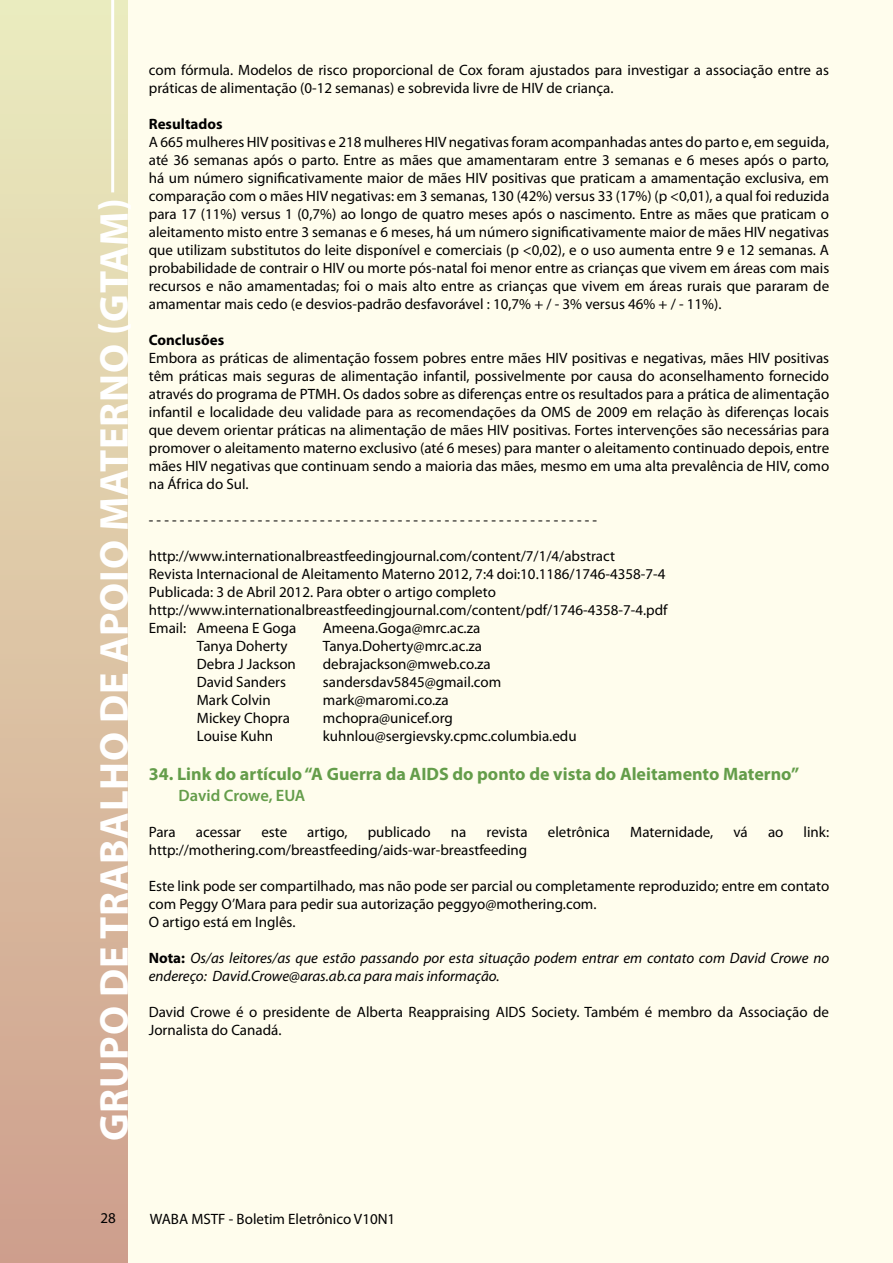
<style>
.page{position:relative;width:893px;height:1263px;background:#fffded}
.page>*{position:absolute;margin:0;border:0;box-sizing:border-box;transform-origin:0 0}
.t1{font:700 40.5px "Myriad Pro";letter-spacing:.02em;color:#fff}
.t2{font:700 18px "Myriad Pro";color:#649d4a}
.t3{font:600 16.5px "Myriad Pro";letter-spacing:-.005em;color:#649d4a}
.t4{font:15px/18px "Myriad Pro";color:#000}
.t5{font:italic 15px/18px "Myriad Pro";color:#000}
.t6{font:700 15px "Myriad Pro";color:#000}
.s1{font-weight:700;font-style:normal}
</style>
<div class="page">
<div style="left:0;top:0;width:128px;height:1263px;background:linear-gradient(to bottom,#ebecbf,#cf9e8c)"></div>
<hr style="left:111px;top:0;width:3px;height:192px;background:#fff">
<h1 class="t1" style="left:88px;top:1141px;width:945px;rotate:-90deg">Grupo de Trabalho de Apoio Materno (GTAM)</h1>
<p class="t4" style="left:149px;top:61px;width:682px">com fórmula. Modelos de risco proporcional de Cox foram ajustados para investigar a associação entre as práticas de alimentação (0-12 semanas) e sobrevida livre de HIV de criança.</p>
<p class="t6" style="left:149px;top:114px;width:75px">Resultados</p>
<p class="t4" style="left:149px;top:133px;width:682px;text-align:justify">A 665 mulheres HIV positivas e 218 mulheres HIV negativas foram acompanhadas antes do parto e, em seguida, até 36 semanas após o parto. Entre as mães que amamentaram entre 3 semanas e 6 meses após o parto, há um número significativamente maior de mães HIV positivas que praticam a amamentação exclusiva, em comparação com o mães HIV negativas: em 3 semanas, 130 (42%) versus 33 (17%) (p &lt;0,01), a qual foi reduzida para 17 (11%) versus 1 (0,7%) ao longo de quatro meses após o nascimento. Entre as mães que praticam o aleitamento misto entre 3 semanas e 6 meses, há um número significativamente maior de mães HIV negativas que utilizam substitutos do leite disponível e comerciais (p &lt;0,02), e o uso aumenta entre 9 e 12 semanas. A probabilidade de contrair o HIV ou morte pós-natal foi menor entre as crianças que vivem em áreas com mais recursos e não amamentadas; foi o mais alto entre as crianças que vivem em áreas rurais que pararam de amamentar mais cedo (e desvios-padrão desfavorável : 10,7% + / - 3% versus 46% + / - 11%).</p>
<p class="t6" style="left:149px;top:330px;width:77px">Conclusões</p>
<p class="t4" style="left:149px;top:349px;width:682px;text-align:justify">Embora as práticas de alimentação fossem pobres entre mães HIV positivas e negativas, mães HIV positivas têm práticas mais seguras de alimentação infantil, possivelmente por causa do aconselhamento fornecido através do programa de PTMH. Os dados sobre as diferenças entre os resultados para a prática de alimentação infantil e localidade deu validade para as recomendações da OMS de 2009 em relação às diferenças locais que devem orientar práticas na alimentação de mães HIV positivas. Fortes intervenções são necessárias para promover o aleitamento materno exclusivo (até 6 meses) para manter o aleitamento continuado depois, entre mães HIV negativas que continuam sendo a maioria das mães, mesmo em uma alta prevalência de HIV, como na África do Sul.</p>
<p class="t4" style="left:149px;top:511px;width:450px">- - - - - - - - - - - - - - - - - - - - - - - - - - - - - - - - - - - - - - - - - - - - - - - - - - - - - - - - - -</p>
<p class="t4" style="left:149px;top:547px;width:520px">http://www.internationalbreastfeedingjournal.com/content/7/1/4/abstract<br>Revista Internacional de Aleitamento Materno 2012, 7:4 doi:10.1186/1746-4358-7-4<br>Publicada: 3 de Abril 2012. Para obter o artigo completo http://www.internationalbreastfeedingjournal.com/content/pdf/1746-4358-7-4.pdf Email: Ameena E Goga</p>
<p class="t4" style="left:323px;top:619px;width:159px">Ameena.Goga@mrc.ac.za</p>
<p class="t4" style="left:197px;top:637px;width:92px">Tanya Doherty</p>
<p class="t4" style="left:323px;top:637px;width:161px">Tanya.Doherty@mrc.ac.za</p>
<p class="t4" style="left:197px;top:655px;width:101px">Debra J Jackson</p>
<p class="t4" style="left:323px;top:655px;width:170px">debrajackson@mweb.co.za</p>
<p class="t4" style="left:197px;top:673px;width:91px">David Sanders</p>
<p class="t4" style="left:323px;top:673px;width:180px">sandersdav5845@gmail.com</p>
<p class="t4" style="left:197px;top:691px;width:75px">Mark Colvin</p>
<p class="t4" style="left:323px;top:691px;width:127px">mark@maromi.co.za</p>
<p class="t4" style="left:197px;top:709px;width:95px">Mickey Chopra</p>
<p class="t4" style="left:323px;top:709px;width:132px">mchopra@unicef.org</p>
<p class="t4" style="left:197px;top:727px;width:78px">Louise Kuhn</p>
<p class="t4" style="left:323px;top:727px;width:255px">kuhnlou@sergievsky.cpmc.columbia.edu</p>
<p class="t2" style="left:149px;top:762px;width:652px">34. Link do artículo “A Guerra da AIDS do ponto de vista do Aleitamento Materno”</p>
<p class="t3" style="left:179px;top:785px;width:128px">David Crowe, EUA</p>
<p class="t4" style="left:149px;top:823px;width:28px">Para</p>
<p class="t4" style="left:196px;top:823px;width:47px">acessar</p>
<p class="t4" style="left:261px;top:823px;width:27px">este</p>
<p class="t4" style="left:307px;top:823px;width:42px">artigo,</p>
<p class="t4" style="left:368px;top:823px;width:65px">publicado</p>
<p class="t4" style="left:451px;top:823px;width:17px">na</p>
<p class="t4" style="left:487px;top:823px;width:43px">revista</p>
<p class="t4" style="left:548px;top:823px;width:64px">eletrônica</p>
<p class="t4" style="left:630px;top:823px;width:85px">Maternidade,</p>
<p class="t4" style="left:733px;top:823px;width:16px">vá</p>
<p class="t4" style="left:768px;top:823px;width:17px">ao</p>
<p class="t4" style="left:804px;top:823px;width:27px">link:</p>
<p class="t4" style="left:149px;top:841px;width:380px">http://mothering.com/breastfeeding/aids-war-breastfeeding</p>
<p class="t4" style="left:149px;top:877px;width:682px">Este link pode ser compartilhado, mas não pode ser parcial ou completamente reproduzido; entre em contato com Peggy O’Mara para pedir sua autorização peggyo@mothering.com.<br>O artigo está em Inglês.</p>
<p class="t5" style="left:149px;top:949px;width:682px"><span class="s1">Nota:</span> Os/as leitores/as que estão passando por esta situação podem entrar em contato com David Crowe no endereço: David.Crowe@aras.ab.ca para mais informação.</p>
<p class="t4" style="left:149px;top:1003px;width:682px">David Crowe é o presidente de Alberta Reappraising AIDS Society. Também é membro da Associação de<br>Jornalista do Canadá.</p>
<p class="t4" style="left:100px;top:1209px;width:17px">28</p>
<p class="t4" style="left:150px;top:1209px;width:247px">WABA MSTF - Boletim Eletrônico V10N1</p>
</div>
